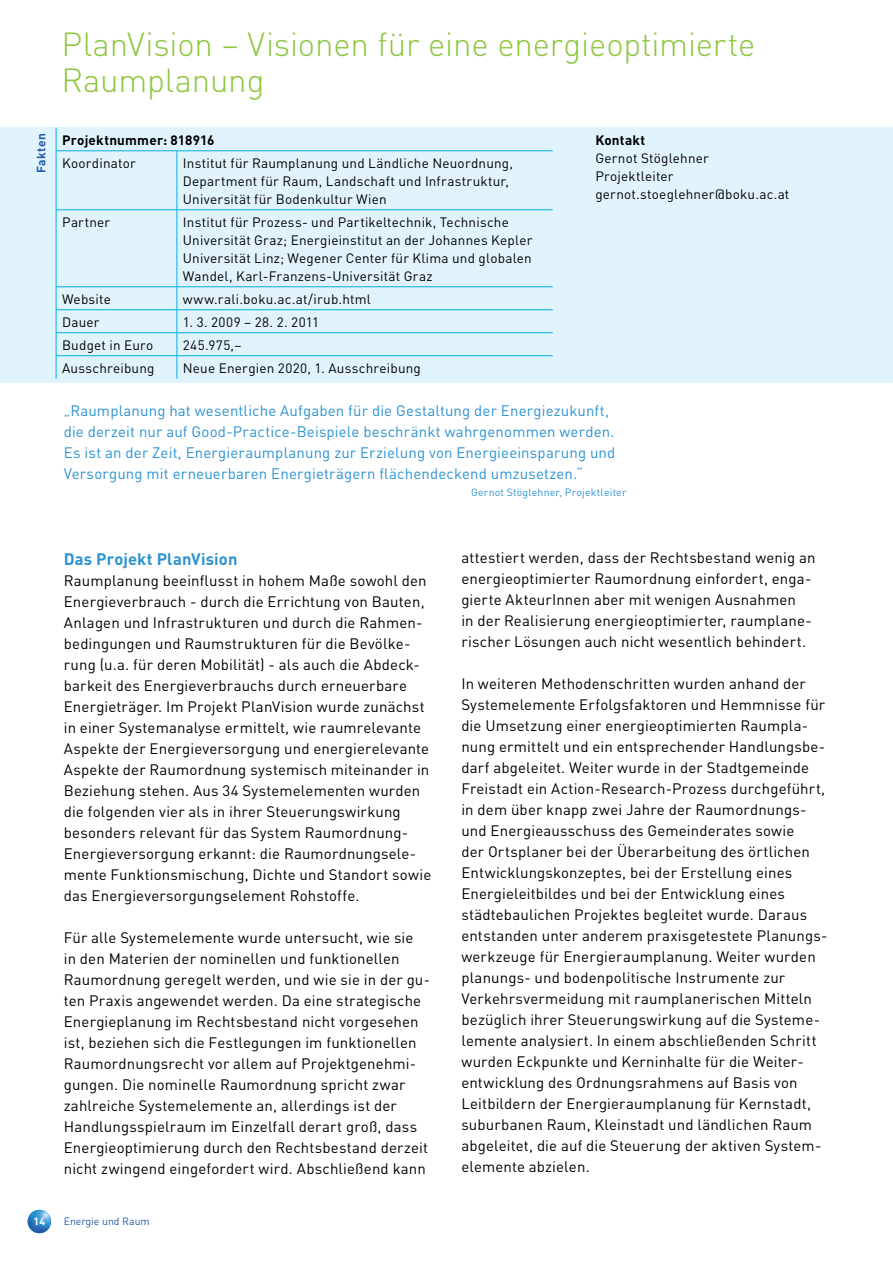
<style>
.page{position:relative;width:893px;height:1263px;background:#fff}
.page>*{position:absolute;margin:0;border:0;box-sizing:border-box;transform-origin:0 0}
.t1{font:300 33px/36px "DIN";letter-spacing:-.005em;color:#8dc63f}
.t2{font:700 16.5px "DIN";letter-spacing:.01em;color:#2b93d1}
.t3{font:15px/21px "DIN";letter-spacing:.01em;color:#000}
.t4{font:15px/21px "DIN";letter-spacing:.01em;color:#2b93d1}
.t5{font:13.5px/18px "DIN";letter-spacing:.015em;color:#000}
.t6{font:700 13.5px "DIN";letter-spacing:.015em;color:#000}
.t7{font:700 12px "DIN";letter-spacing:.02em;color:#225ba9}
.t8{font:10.5px "DIN";letter-spacing:.02em;color:#2b93d1}
.t9{font:10.5px "DIN";color:#225ba9}
.t10{font:700 10.5px "DIN";color:#fff}
</style>
<div class="page">
<div style="left:0;top:128px;width:893px;height:255px;background:#e1f4fd"></div>
<img style="left:28px;top:1210px;width:23px;height:23px;border-radius:12px">
<svg style="left:56px;top:128px;width:1px;height:23px"></svg>
<hr style="left:56px;top:151px;width:121px;height:1px;background:#00aeef">
<hr style="left:56px;top:151px;width:1px;height:59px;background:#00aeef">
<hr style="left:177px;top:151px;width:376px;height:1px;background:#00aeef">
<hr style="left:177px;top:151px;width:1px;height:59px;background:#00aeef">
<hr style="left:56px;top:210px;width:121px;height:1px;background:#00aeef">
<hr style="left:56px;top:210px;width:1px;height:77px;background:#00aeef">
<hr style="left:177px;top:210px;width:376px;height:1px;background:#00aeef">
<hr style="left:177px;top:210px;width:1px;height:77px;background:#00aeef">
<hr style="left:56px;top:286px;width:121px;height:1px;background:#00aeef">
<hr style="left:177px;top:286px;width:376px;height:1px;background:#00aeef">
<hr style="left:56px;top:309px;width:121px;height:1px;background:#00aeef">
<hr style="left:177px;top:309px;width:376px;height:1px;background:#00aeef">
<hr style="left:56px;top:332px;width:121px;height:1px;background:#00aeef">
<hr style="left:177px;top:332px;width:376px;height:1px;background:#00aeef">
<hr style="left:56px;top:355px;width:121px;height:1px;background:#00aeef">
<svg style="left:56px;top:287px;width:1px;height:92px"></svg>
<hr style="left:177px;top:355px;width:376px;height:1px;background:#00aeef">
<svg style="left:177px;top:287px;width:1px;height:92px"></svg>
<h1 class="t1" style="left:62px;top:26px;width:695px">PlanVision – Visionen für eine energieoptimierte<br>Raumplanung</h1>
<p class="t7" style="left:33px;top:173px;width:41px;rotate:-90deg">Fakten</p>
<p class="t6" style="left:62px;top:131px;width:154px">Projektnummer: 818916</p>
<p class="t5" style="left:62px;top:154px;width:75px">Koordinator</p>
<p class="t5" style="left:183px;top:154px;width:332px">Institut für Raumplanung und Ländliche Neuordnung,<br>Department für Raum, Landschaft und Infrastruktur,<br>Universität für Bodenkultur Wien</p>
<p class="t5" style="left:62px;top:213px;width:50px">Partner</p>
<p class="t5" style="left:183px;top:213px;width:351px">Institut für Prozess- und Partikeltechnik, Technische Universität Graz; Energieinstitut an der Johannes Kepler Universität Linz; Wegener Center für Klima und globalen Wandel, Karl-Franzens-Universität Graz</p>
<p class="t5" style="left:62px;top:290px;width:50px">Website</p>
<p class="t5" style="left:183px;top:290px;width:190px">www.rali.boku.ac.at/irub.html</p>
<p class="t5" style="left:62px;top:313px;width:39px">Dauer</p>
<p class="t5" style="left:183px;top:313px;width:138px">1. 3. 2009 – 28. 2. 2011</p>
<p class="t5" style="left:62px;top:336px;width:93px">Budget in Euro</p>
<p class="t5" style="left:183px;top:336px;width:60px">245.975,–</p>
<p class="t5" style="left:62px;top:358px;width:94px">Ausschreibung</p>
<p class="t5" style="left:183px;top:358px;width:239px">Neue Energien 2020, 1. Ausschreibung</p>
<p class="t6" style="left:595px;top:131px;width:52px">Kontakt</p>
<p class="t5" style="left:595px;top:149px;width:196px">Gernot Stöglehner<br>Projektleiter gernot.stoeglehner@boku.ac.at</p>
<p class="t4" style="left:64px;top:400px;width:553px">„Raumplanung hat wesentliche Aufgaben für die Gestaltung der Energiezukunft, die derzeit nur auf Good-Practice-Beispiele beschränkt wahrgenommen werden.<br>Es ist an der Zeit, Energieraumplanung zur Erzielung von Energieeinsparung und Versorgung mit erneuerbaren Energieträgern flächendeckend umzusetzen.“</p>
<p class="t8" style="left:471px;top:485px;width:157px">Gernot Stöglehner, Projektleiter</p>
<p class="t2" style="left:64px;top:548px;width:175px">Das Projekt PlanVision</p>
<p class="t3" style="left:64px;top:569px;width:369px">Raumplanung beeinflusst in hohem Maße sowohl den Energieverbrauch - durch die Errichtung von Bauten, Anlagen und Infrastrukturen und durch die Rahmen&shy;bedingungen und Raumstrukturen für die Bevölke&shy;rung (u.a. für deren Mobilität) - als auch die Abdeck&shy;barkeit des Energieverbrauchs durch erneuerbare Energieträger. Im Projekt PlanVision wurde zunächst in einer Systemanalyse ermittelt, wie raumrelevante Aspekte der Energieversorgung und energierelevante Aspekte der Raumordnung systemisch miteinander in Beziehung stehen. Aus 34 Systemelementen wurden die folgenden vier als in ihrer Steuerungswirkung besonders relevant für das System Raumordnung-Energieversorgung erkannt: die Raumordnungsele&shy;mente Funktionsmischung, Dichte und Standort sowie das Energieversorgungselement Rohstoffe.</p>
<p class="t3" style="left:64px;top:926px;width:368px">Für alle Systemelemente wurde untersucht, wie sie<br>in den Materien der nominellen und funktionellen Raumordnung geregelt werden, und wie sie in der gu&shy;ten Praxis angewendet werden. Da eine strategische Energieplanung im Rechtsbestand nicht vorgesehen ist, beziehen sich die Festlegungen im funktionellen Raumordnungsrecht vor allem auf Projektgenehmi&shy;gungen. Die nominelle Raumordnung spricht zwar zahlreiche Systemelemente an, allerdings ist der Handlungsspielraum im Einzelfall derart groß, dass Energieoptimierung durch den Rechtsbestand derzeit nicht zwingend eingefordert wird. Abschließend kann</p>
<p class="t10" style="left:34px;top:1214px;width:13px">14</p>
<p class="t9" style="left:64px;top:1214px;width:88px">Energie und Raum</p>
<p class="t3" style="left:461px;top:547px;width:356px">attestiert werden, dass der Rechtsbestand wenig an energieoptimierter Raumordnung einfordert, enga&shy;gierte AkteurInnen aber mit wenigen Ausnahmen<br>in der Realisierung energieoptimierter, raumplane&shy;rischer Lösungen auch nicht wesentlich behindert.</p>
<p class="t3" style="left:461px;top:673px;width:368px">In weiteren Methodenschritten wurden anhand der Systemelemente Erfolgsfaktoren und Hemmnisse für die Umsetzung einer energieoptimierten Raumpla&shy;nung ermittelt und ein entsprechender Handlungsbe&shy;darf abgeleitet. Weiter wurde in der Stadtgemeinde Freistadt ein Action-Research-Prozess durchgeführt, in dem über knapp zwei Jahre der Raumordnungs&shy;und Energieausschuss des Gemeinderates sowie<br>der Ortsplaner bei der Überarbeitung des örtlichen Entwicklungskonzeptes, bei der Erstellung eines Energieleitbildes und bei der Entwicklung eines städtebaulichen Projektes begleitet wurde. Daraus entstanden unter anderem praxisgetestete Planungs&shy;werkzeuge für Energieraumplanung. Weiter wurden planungs- und bodenpolitische Instrumente zur Verkehrsvermeidung mit raumplanerischen Mitteln bezüglich ihrer Steuerungswirkung auf die Systeme&shy;lemente analysiert. In einem abschließenden Schritt wurden Eckpunkte und Kerninhalte für die Weiter&shy;entwicklung des Ordnungsrahmens auf Basis von Leitbildern der Energieraumplanung für Kernstadt, suburbanen Raum, Kleinstadt und ländlichen Raum abgeleitet, die auf die Steuerung der aktiven System&shy;elemente abzielen.</p>
</div>
